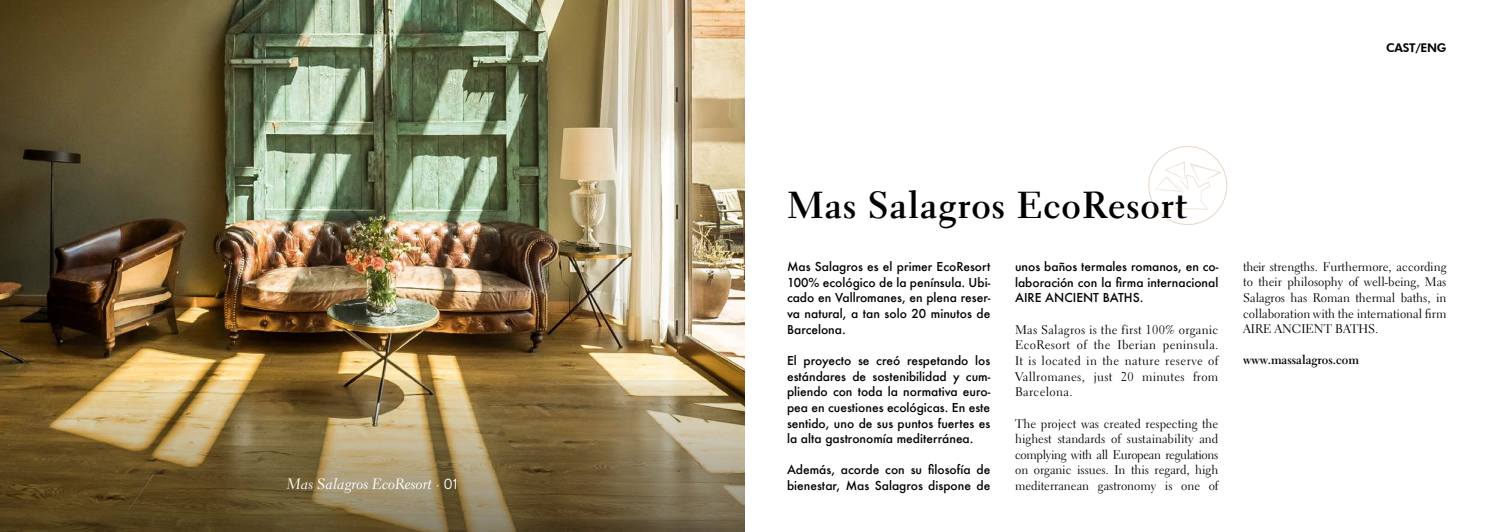
<style>
.page{position:relative;width:1489px;height:532px;background:#fff}
.page>*{position:absolute;margin:0;border:0;box-sizing:border-box;transform-origin:0 0}
.t1{font:700 37.5px "Electra LT Std";letter-spacing:.025em;color:#000}
.t2{font:15px "Electra LT Std Cursive";color:#fff}
.t3{font:12.5px/15.6px "Electra LT Std";color:#000;text-align:justify}
.t4{font:700 12.5px "Electra LT Std";color:#000}
.t5{font:500 12px/15.6px "Futura";color:#000;text-align:justify}
.t6{font:800 12px "Futura BT";letter-spacing:-.025em;color:#000}
.s1{font-family:"Electra LT Std"}
.s2{font-family:"Brandon Grotesque"}
</style>
<div class="page">
<img style="left:0;top:0;width:744px;height:380px">
<svg style="left:0;top:380px;width:744px;height:151px;background:#867249"></svg>
<div style="left:1148px;top:146px;width:78px;height:78px;border:1px solid #ad753c;border-radius:50%"></div>
<svg style="left:1154px;top:161px;width:67px;height:49px"></svg>
<p class="t2" style="left:287px;top:474px;width:172px">Mas Salagros EcoResort <span class="s1">·</span> <span class="s2">01</span></p>
<p class="t6" style="left:1385px;top:40px;width:62px">CAST/ENG</p>
<h1 class="t1" style="left:787px;top:181px;width:401px">Mas Salagros EcoResort</h1>
<p class="t5" style="left:787px;top:258px;width:205px">Mas Salagros es el primer EcoResort 100% ecológico de la península. Ubi&shy;cado en Vallromanes, en plena reser&shy;va natural, a tan solo 20 minutos de Barcelona.</p>
<p class="t5" style="left:787px;top:352px;width:205px">El proyecto se creó respetando los estándares de sostenibilidad y cum&shy;pliendo con toda la normativa euro&shy;pea en cuestiones ecológicas. En este sentido, uno de sus puntos fuertes es la alta gastronomía mediterránea.</p>
<p class="t5" style="left:787px;top:462px;width:205px">Además, acorde con su filosofía de bienestar, Mas Salagros dispone de</p>
<p class="t5" style="left:1015px;top:258px;width:205px">unos baños termales romanos, en co&shy;laboración con la firma internacional AIRE ANCIENT BATHS.</p>
<p class="t3" style="left:1015px;top:321px;width:205px">Mas Salagros is the first 100% organic EcoResort of the Iberian peninsula.<br>It is located in the nature reserve of Vallromanes, just 20 minutes from Barcelona.</p>
<p class="t3" style="left:1015px;top:415px;width:205px">The project was created respecting the highest standards of sustainability and complying with all European regulations on organic issues. In this regard, high mediterranean gastronomy is one of</p>
<p class="t3" style="left:1243px;top:258px;width:205px">their strengths. Furthermore, according to their philosophy of well-being, Mas Salagros has Roman thermal baths, in collaboration with the international firm AIRE ANCIENT BATHS.</p>
<p class="t4" style="left:1243px;top:352px;width:117px">www.massalagros.com</p>
</div>
